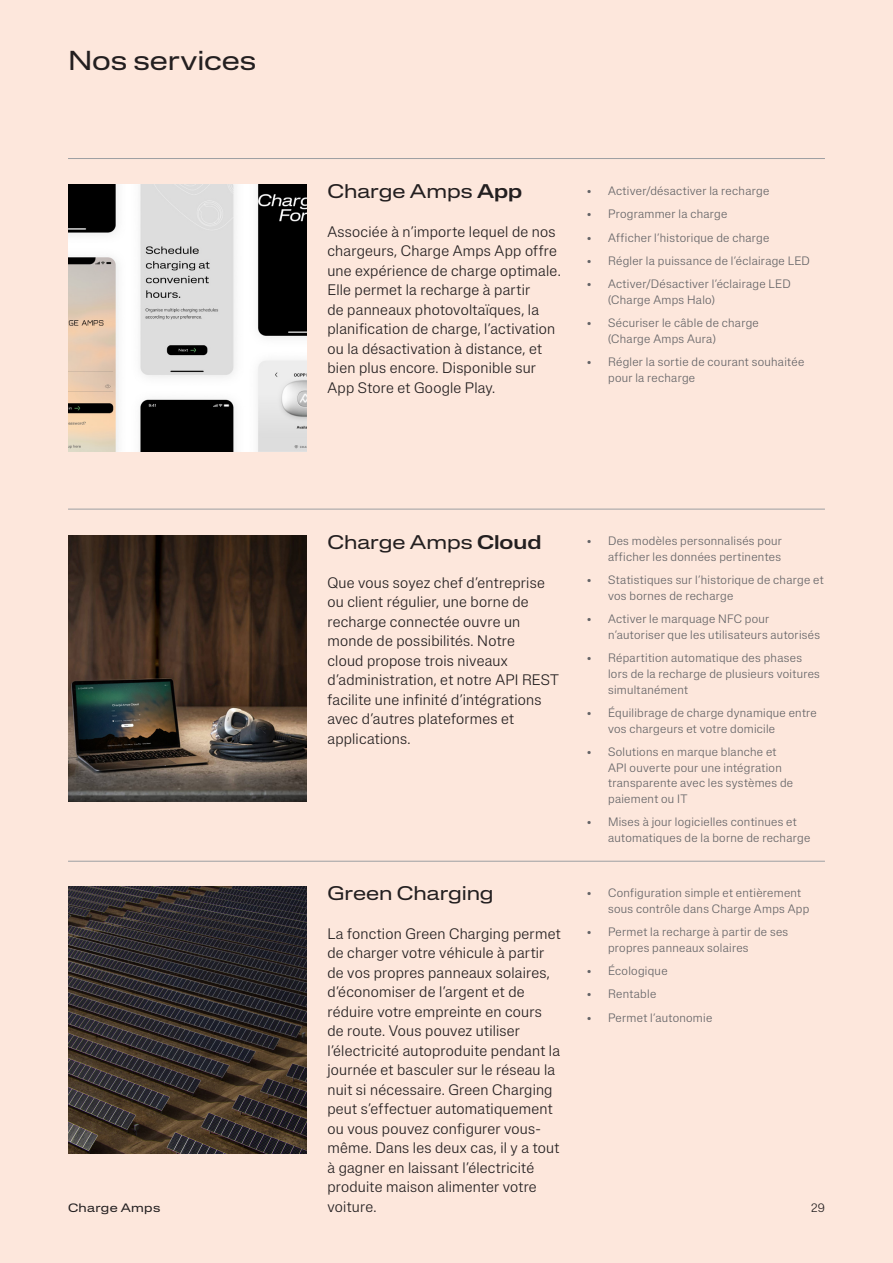
<style>
.page{position:relative;width:893px;height:1263px;background:#fde7dc}
.page>*{position:absolute;margin:0;border:0;box-sizing:border-box;transform-origin:0 0}
.Headline_18_20{font:expanded 27px "Lateral";letter-spacing:-.005em;color:#231f20}
.Headline_13_17{font:expanded 19.5px "Lateral";letter-spacing:-.005em;color:#231f20}
.Body_10_13{font:300 15px/19.5px "Lateral Standard";letter-spacing:.015em;color:#231f20}
.t1{font:300 12px/15.6px "Lateral Standard";letter-spacing:.025em;color:#636366}
.t2{font:expanded 12px "Lateral";letter-spacing:.025em;color:#231f20}
.t3{font:300 12px "Lateral Standard";color:#231f20}
.s1{font-weight:500}
</style>
<div class="page">
<hr style="left:68px;top:509px;width:757px;height:1px;background:#9d9fa2">
<img style="left:68px;top:535px;width:238px;height:267px">
<hr style="left:68px;top:158px;width:757px;height:1px;background:#9d9fa2">
<img style="left:68px;top:185px;width:238px;height:266px">
<img style="left:68px;top:887px;width:238px;height:266px">
<hr style="left:68px;top:861px;width:757px;height:1px;background:#9d9fa2">
<p class="Headline_18_20" style="left:68px;top:45px;width:190px">Nos services</p>
<p class="Headline_13_17" style="left:327px;top:180px;width:196px">Charge Amps <span class="s1">App</span></p>
<p class="Body_10_13" style="left:327px;top:222px;width:235px">Associée à n’importe lequel de nos chargeurs, Charge Amps App offre une expérience de charge optimale.<br>Elle permet la recharge à partir<br>de panneaux photovoltaïques, la planification de charge, l’activation ou la désactivation à distance, et bien plus encore. Disponible sur App Store et Google Play.</p>
<p class="t1" style="left:587px;top:183px;width:184px">• Activer/désactiver la recharge</p>
<p class="t1" style="left:587px;top:206px;width:142px">• Programmer la charge</p>
<p class="t1" style="left:587px;top:230px;width:184px">• Afficher l’historique de charge</p>
<p class="t1" style="left:587px;top:253px;width:225px">• Régler la puissance de l’éclairage LED</p>
<p class="t1" style="left:608px;top:276px;width:184px;text-indent:-21px">• Activer/Désactiver l’éclairage LED (Charge Amps Halo)</p>
<p class="t1" style="left:608px;top:315px;width:152px;text-indent:-21px">• Sécuriser le câble de charge (Charge Amps Aura)</p>
<p class="t1" style="left:608px;top:354px;width:198px;text-indent:-21px">• Régler la sortie de courant souhaitée pour la recharge</p>
<p class="Headline_13_17" style="left:327px;top:531px;width:216px">Charge Amps <span class="s1">Cloud</span></p>
<p class="Body_10_13" style="left:327px;top:573px;width:233px">Que vous soyez chef d’entreprise ou client régulier, une borne de recharge connectée ouvre un monde de possibilités. Notre<br>cloud propose trois niveaux d’administration, et notre API REST facilite une infinité d’intégrations avec d’autres plateformes et applications.</p>
<p class="t1" style="left:587px;top:533px;width:197px;text-align:right">• Des modèles personnalisés pour afficher les données pertinentes</p>
<p class="t1" style="left:608px;top:572px;width:217px;text-indent:-21px">• Statistiques sur l’historique de charge et vos bornes de recharge</p>
<p class="t1" style="left:608px;top:611px;width:213px;text-indent:-21px">• Activer le marquage NFC pour n’autoriser que les utilisateurs autorisés</p>
<p class="t1" style="left:608px;top:650px;width:213px;text-indent:-21px">• Répartition automatique des phases lors de la recharge de plusieurs voitures simultanément</p>
<p class="t1" style="left:608px;top:705px;width:210px;text-indent:-21px">• Équilibrage de charge dynamique entre vos chargeurs et votre domicile</p>
<p class="t1" style="left:608px;top:744px;width:187px;text-indent:-21px">• Solutions en marque blanche et<br>API ouverte pour une intégration transparente avec les systèmes de paiement ou IT</p>
<p class="t1" style="left:608px;top:814px;width:204px;text-indent:-21px">• Mises à jour logicielles continues et automatiques de la borne de recharge</p>
<p class="Headline_13_17" style="left:327px;top:882px;width:168px">Green Charging</p>
<p class="Body_10_13" style="left:327px;top:924px;width:235px">La fonction Green Charging permet de charger votre véhicule à partir de vos propres panneaux solaires, d’économiser de l’argent et de réduire votre empreinte en cours de route. Vous pouvez utiliser l’électricité autoproduite pendant la journée et basculer sur le réseau la nuit si nécessaire. Green Charging peut s’effectuer automatiquement ou vous pouvez configurer vous&shy;même. Dans les deux cas, il y a tout à gagner en laissant l’électricité produite maison alimenter votre voiture.</p>
<p class="t1" style="left:608px;top:885px;width:203px;text-indent:-21px">• Configuration simple et entièrement sous contrôle dans Charge Amps App</p>
<p class="t1" style="left:608px;top:924px;width:182px;text-indent:-21px">• Permet la recharge à partir de ses propres panneaux solaires</p>
<p class="t1" style="left:587px;top:963px;width:82px">• Écologique</p>
<p class="t1" style="left:587px;top:986px;width:71px">• Rentable</p>
<p class="t1" style="left:587px;top:1010px;width:127px">• Permet l’autonomie</p>
<p class="t2" style="left:68px;top:1201px;width:94px">Charge Amps</p>
<p class="t3" style="left:811px;top:1201px;width:15px">29</p>
</div>
